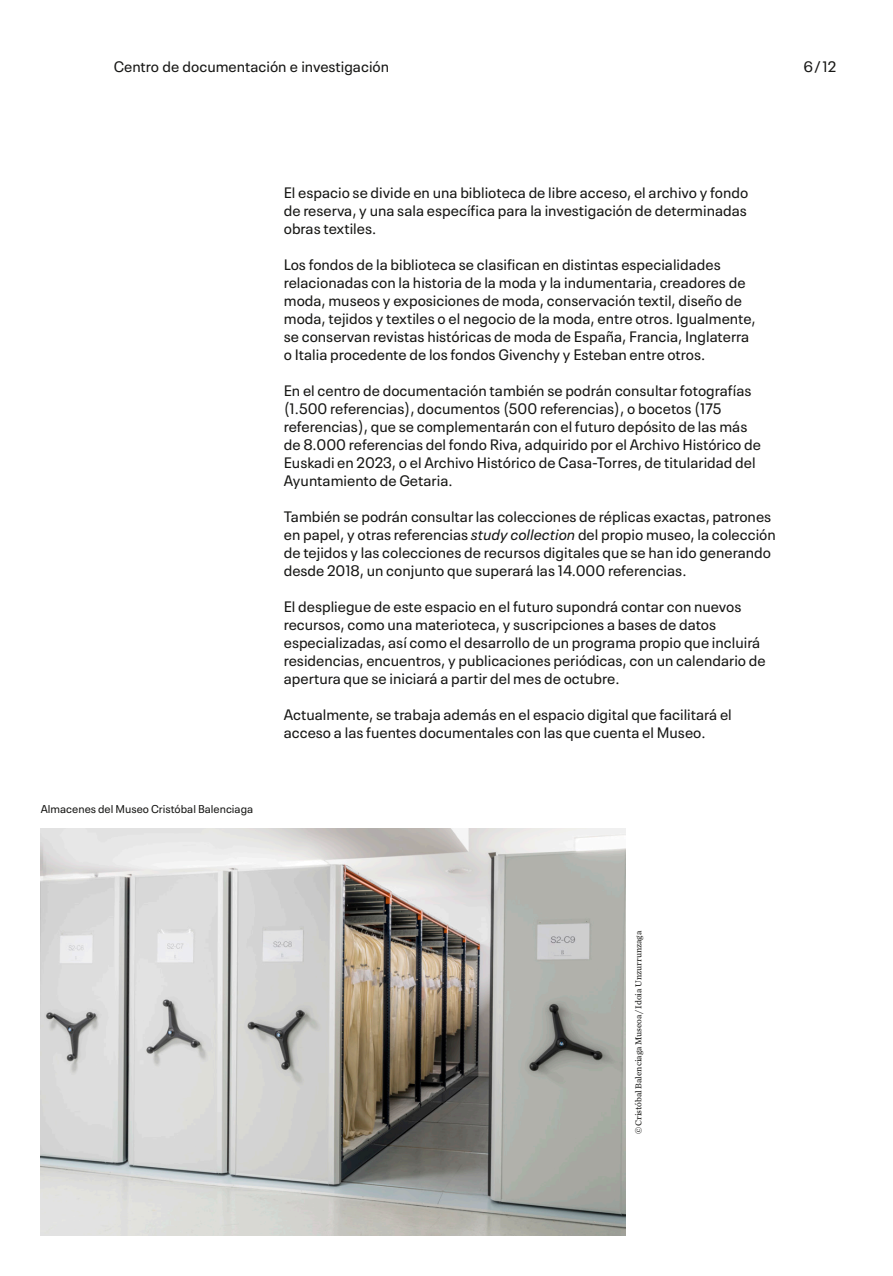
<style>
.page{position:relative;width:893px;height:1276px;background:#fff}
.page>*{position:absolute;margin:0;border:0;box-sizing:border-box;transform-origin:0 0}
.BODY_02{font:15px/18px "Neue Plak Text";color:#171715}
.BODY_2B{font:11.25px "Neue Plak Text";color:#171715}
.t1{font:9px "Chronicle Text G2";color:#171715}
.s1{color:#fff}
.s2{font-style:italic}
.s3{font-style:italic;color:#fff}
</style>
<div class="page">
<img style="left:40px;top:828px;width:585px;height:407px">
<p class="BODY_02" style="left:114px;top:56px;width:277px">Centro de documentación e investigación</p>
<p class="BODY_02" style="left:803px;top:56px;width:34px">6 /12</p>
<p class="BODY_2B" style="left:41px;top:800px;width:214px">Almacenes del Museo Cristóbal Balencia<span class="s1">g</span>a</p>
<p class="BODY_02" style="left:284px;top:182px;width:466px;text-align:justify">El es<span class="s1">p</span>acio se divide en una biblioteca de libre acceso, el archivo <span class="s1">y</span> fondo de reserva, <span class="s1">y</span> una sala es<span class="s1">p</span>ecífica <span class="s1">p</span>ara la investi<span class="s1">g</span>ación de determinadas obras textiles.</p>
<p class="BODY_02" style="left:284px;top:254px;width:473px">Los fondos de la biblioteca se clasifican en distintas es<span class="s1">p</span>ecialidades relacionadas con la historia de la moda <span class="s1">y</span> la indumentaria, creadores de moda, museos <span class="s1">y</span> ex<span class="s1">p</span>osiciones de moda, conservación textil, diseño de moda, te<span class="s1">j</span>idos <span class="s1">y</span> textiles o el ne<span class="s1">g</span>ocio de la moda, entre otros. I<span class="s1">g</span>ualmente, se conservan revistas históricas de moda de Es<span class="s1">p</span>aña, Francia, In<span class="s1">g</span>laterra o Italia <span class="s1">p</span>rocedente de los fondos Givench<span class="s1">y y</span> Esteban entre otros.</p>
<p class="BODY_02" style="left:284px;top:380px;width:479px">En el centro de documentación también se <span class="s1">p</span>odrán consultar foto<span class="s1">g</span>rafías (1.500 referencias), documentos (500 referencias), o bocetos (175 referencias), <span class="s1">q</span>ue se com<span class="s1">p</span>lementarán con el futuro de<span class="s1">p</span>ósito de las más de 8.000 referencias del fondo Riva, ad<span class="s1">q</span>uirido <span class="s1">p</span>or el Archivo Histórico de Euskadi en 2023, o el Archivo Histórico de Casa-Torres, de titularidad del A<span class="s1">y</span>untamiento de Getaria.</p>
<p class="BODY_02" style="left:284px;top:506px;width:494px">También se <span class="s1">p</span>odrán consultar las colecciones de ré<span class="s1">p</span>licas exactas, <span class="s1">p</span>atrones en <span class="s1">p</span>a<span class="s1">p</span>el, <span class="s1">y</span> otras referencias <span class="s2">stud</span><span class="s3">y</span> <span class="s2">collection</span> del <span class="s1">p</span>ro<span class="s1">p</span>io museo, la colección de te<span class="s1">j</span>idos <span class="s1">y</span> las colecciones de recursos di<span class="s1">g</span>itales <span class="s1">q</span>ue se han ido <span class="s1">g</span>enerando desde 2018, un con<span class="s1">j</span>unto <span class="s1">q</span>ue su<span class="s1">p</span>erará las 14.000 referencias.</p>
<p class="BODY_02" style="left:284px;top:596px;width:483px">El des<span class="s1">p</span>lie<span class="s1">g</span>ue de este es<span class="s1">p</span>acio en el futuro su<span class="s1">p</span>ondrá contar con nuevos recursos, como una materioteca, <span class="s1">y</span> suscri<span class="s1">p</span>ciones a bases de datos es<span class="s1">p</span>ecializadas, así como el desarrollo de un <span class="s1">p</span>ro<span class="s1">g</span>rama <span class="s1">p</span>ro<span class="s1">p</span>io <span class="s1">q</span>ue incluirá residencias, encuentros, <span class="s1">y p</span>ublicaciones <span class="s1">p</span>eriódicas, con un calendario de a<span class="s1">p</span>ertura <span class="s1">q</span>ue se iniciará a <span class="s1">p</span>artir del mes de octubre.</p>
<p class="BODY_02" style="left:284px;top:704px;width:450px">Actualmente, se traba<span class="s1">j</span>a además en el es<span class="s1">p</span>acio di<span class="s1">g</span>ital <span class="s1">q</span>ue facilitará el acceso a las fuentes documentales con las <span class="s1">q</span>ue cuenta el Museo.</p>
<p class="t1" style="left:632px;top:1134px;width:205px;rotate:-90deg">© Cristóbal Balenciaga Museoa/Idoia Unzurrunzaga</p>
</div>
